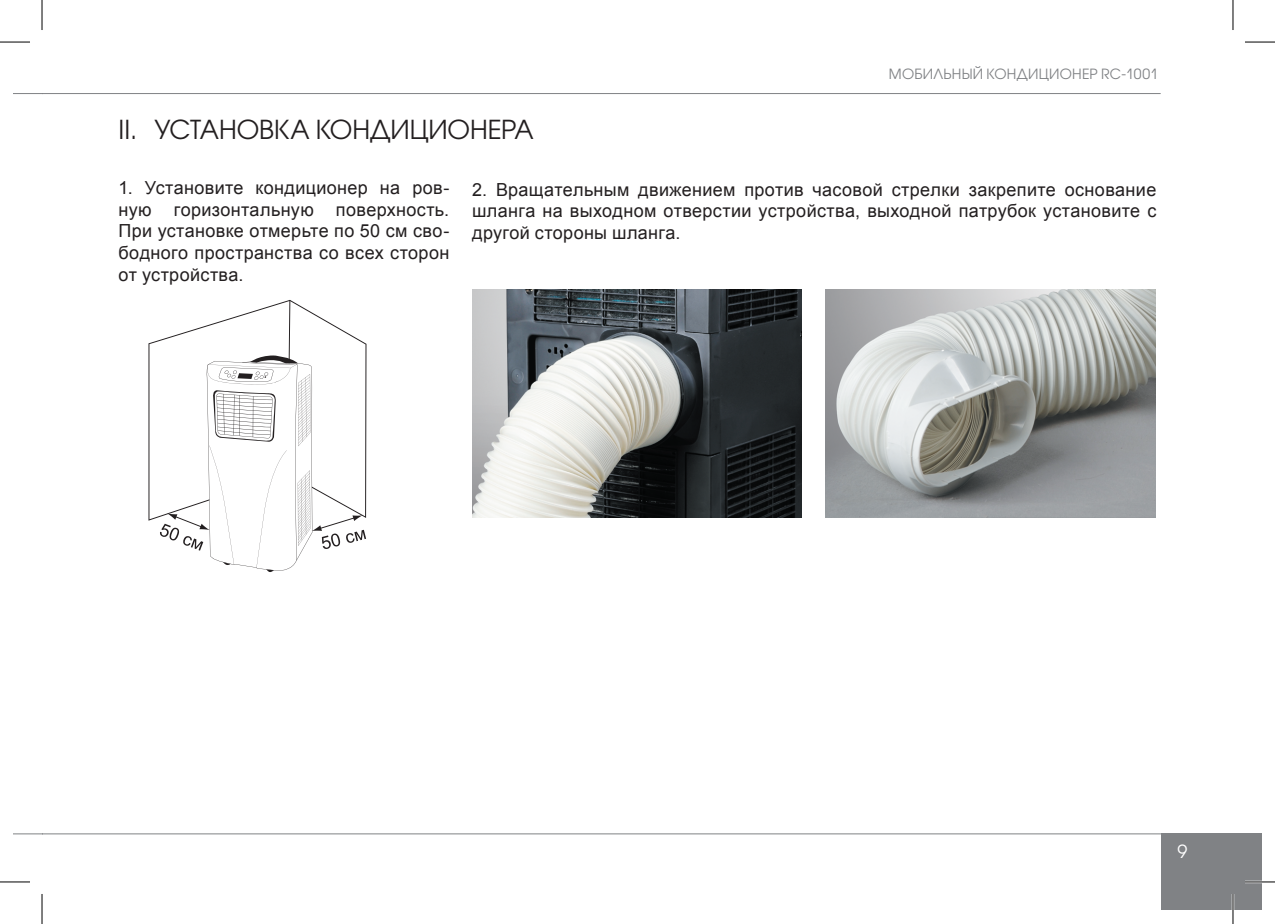
<style>
.page{position:relative;width:1275px;height:924px;background:#fff}
.page>*{position:absolute;margin:0;border:0;box-sizing:border-box;transform-origin:0 0}
.t1{font:26px "Avant Garde Gothic C";letter-spacing:-.005em;color:#231f20}
.t2{font:18px/21.6px "Arial";letter-spacing:.02em;color:#231f20;text-align:justify}
.t3{font:18px "Avant Garde Gothic C";color:#fff}
.t4{font:14px "Avant Garde Gothic C";letter-spacing:.02em;color:#808285}
</style>
<div class="page">
<svg style="left:14px;top:93px;width:28px;height:1px"></svg>
<svg style="left:14px;top:833px;width:28px;height:1px"></svg>
<div style="left:1161px;top:833px;width:100px;height:76px;background:#808285"></div>
<hr style="left:42px;top:93px;width:1118px;height:1px;background:#808285">
<hr style="left:42px;top:833px;width:1219px;height:1px;background:#808285">
<svg style="left:148px;top:340px;width:12px;height:180px"></svg>
<svg style="left:160px;top:300px;width:206px;height:272px"></svg>
<img style="left:472px;top:290px;width:330px;height:227px">
<img style="left:825px;top:290px;width:330px;height:227px">
<hr style="left:1245px;top:880px;width:30px;height:2px;background:#fff">
<hr style="left:1231px;top:893px;width:3px;height:30px;background:#fff">
<hr style="left:0;top:42px;width:30px;height:1px;background:#000">
<hr style="left:1245px;top:42px;width:30px;height:1px;background:#000">
<hr style="left:0;top:881px;width:30px;height:1px;background:#000">
<hr style="left:1245px;top:881px;width:30px;height:1px;background:#000">
<hr style="left:42px;top:0;width:1px;height:30px;background:#000">
<hr style="left:42px;top:893px;width:1px;height:30px;background:#000">
<hr style="left:1232px;top:0;width:1px;height:30px;background:#000">
<hr style="left:1232px;top:893px;width:1px;height:30px;background:#000">
<p class="t4" style="left:889px;top:66px;width:270px">МОБИЛЬНЫЙ КОНДИЦИОНЕР RC-1001</p>
<h1 class="t1" style="left:119px;top:114px;width:417px">II. УСТАНОВКА КОНДИЦИОНЕРА</h1>
<p class="t2" style="left:119px;top:177px;width:332px">1. Установите кондиционер на ров&shy;ную горизонтальную поверхность.<br>При установке отмерьте по 50 см сво&shy;бодного пространства со всех сторон от устройства.</p>
<p class="t2" style="left:472px;top:178px;width:686px">2. Вращательным движением против часовой стрелки закрепите основание шланга на выходном отверстии устройства, выходной патрубок установите с другой стороны шланга.</p>
<p class="t3" style="left:1177px;top:840px;width:11px">9</p>
</div>
